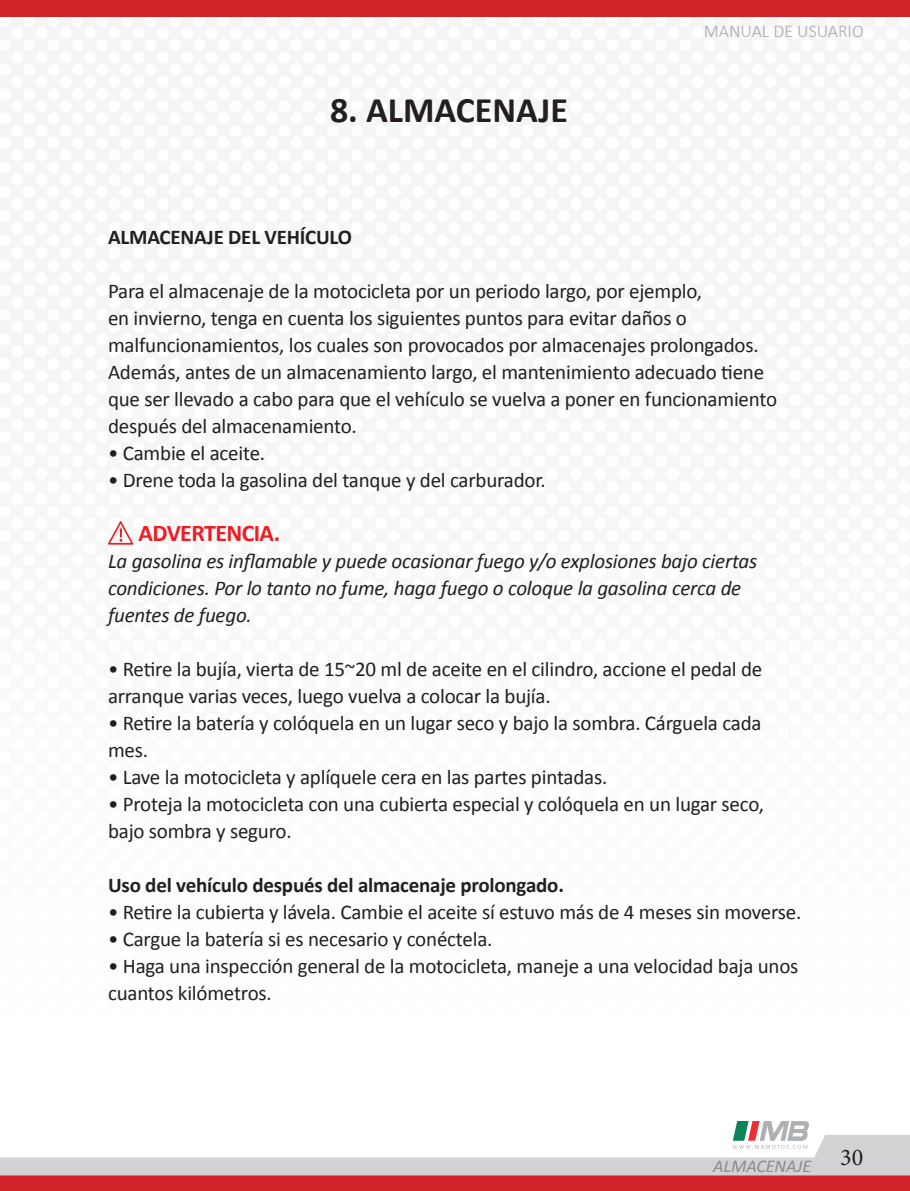
<style>
.page{position:relative;width:910px;height:1191px;background:#fff}
.page>*{position:absolute;margin:0;border:0;box-sizing:border-box;transform-origin:0 0}
.t1{font:700 36px "Calibri";color:#231f20}
.t2{font:700 24px "Calibri";letter-spacing:-.025em;color:#ee1d23}
.t3{font:24px "Minion Pro";color:#231f20}
.t4{font:21px/27px "Calibri";letter-spacing:-.01em;color:#231f20}
.t5{font:italic 21px/27px "Calibri";letter-spacing:-.01em;color:#231f20}
.t6{font:700 21px "Calibri";letter-spacing:-.01em;color:#231f20}
.t7{font:300 18px "Calibri";color:#a8a9ad}
.t8{font:italic 18px "Calibri";color:#8a8c8f}
</style>
<div class="page">
<img style="left:0;top:17px;width:910px;height:528px">
<div style="left:0;top:0;width:910px;height:17px;background:#d1232a"></div>
<svg style="left:0;top:1121px;width:910px;height:70px"></svg>
<svg style="left:108px;top:521px;width:25px;height:23px"></svg>
<h1 class="t1" style="left:330px;top:85px;width:240px">8. ALMACENAJE</h1>
<p class="t7" style="left:704px;top:20px;width:162px">MANUAL DE USUARIO</p>
<p class="t6" style="left:108px;top:222px;width:246px">ALMACENAJE DEL VEHÍCULO</p>
<p class="t4" style="left:108px;top:276px;width:671px">Para el almacenaje de la motocicleta por un periodo largo, por ejemplo,<br>en invierno, tenga en cuenta los siguientes puntos para evitar daños o malfuncionamientos, los cuales son provocados por almacenajes prolongados.<br>Además, antes de un almacenamiento largo, el mantenimiento adecuado tiene que ser llevado a cabo para que el vehículo se vuelva a poner en funcionamiento después del almacenamiento.</p>
<p class="t4" style="left:108px;top:438px;width:159px">• Cambie el aceite.</p>
<p class="t4" style="left:108px;top:465px;width:439px">• Drene toda la gasolina del tanque y del carburador.</p>
<p class="t2" style="left:139px;top:516px;width:143px">ADVERTENCIA.</p>
<p class="t5" style="left:108px;top:546px;width:651px">La gasolina es inflamable y puede ocasionar fuego y/o explosiones bajo ciertas condiciones. Por lo tanto no fume, haga fuego o coloque la gasolina cerca de fuentes de fuego.</p>
<p class="t4" style="left:108px;top:654px;width:656px">• Retire la bujía, vierta de 15~20 ml de aceite en el cilindro, accione el pedal de arranque varias veces, luego vuelva a colocar la bujía.</p>
<p class="t4" style="left:108px;top:708px;width:655px">• Retire la batería y colóquela en un lugar seco y bajo la sombra. Cárguela cada mes.</p>
<p class="t4" style="left:108px;top:762px;width:501px">• Lave la motocicleta y aplíquele cera en las partes pintadas.</p>
<p class="t4" style="left:108px;top:789px;width:658px">• Proteja la motocicleta con una cubierta especial y colóquela en un lugar seco, bajo sombra y seguro.</p>
<p class="t6" style="left:108px;top:870px;width:457px">Uso del vehículo después del almacenaje prolongado.</p>
<p class="t4" style="left:108px;top:897px;width:695px">• Retire la cubierta y lávela. Cambie el aceite sí estuvo más de 4 meses sin moverse.</p>
<p class="t4" style="left:108px;top:924px;width:386px">• Cargue la batería si es necesario y conéctela.</p>
<p class="t4" style="left:108px;top:951px;width:692px">• Haga una inspección general de la motocicleta, maneje a una velocidad baja unos cuantos kilómetros.</p>
<p class="t8" style="left:713px;top:1154px;width:100px">ALMACENAJE</p>
<p class="t3" style="left:840px;top:1141px;width:25px">30</p>
</div>
